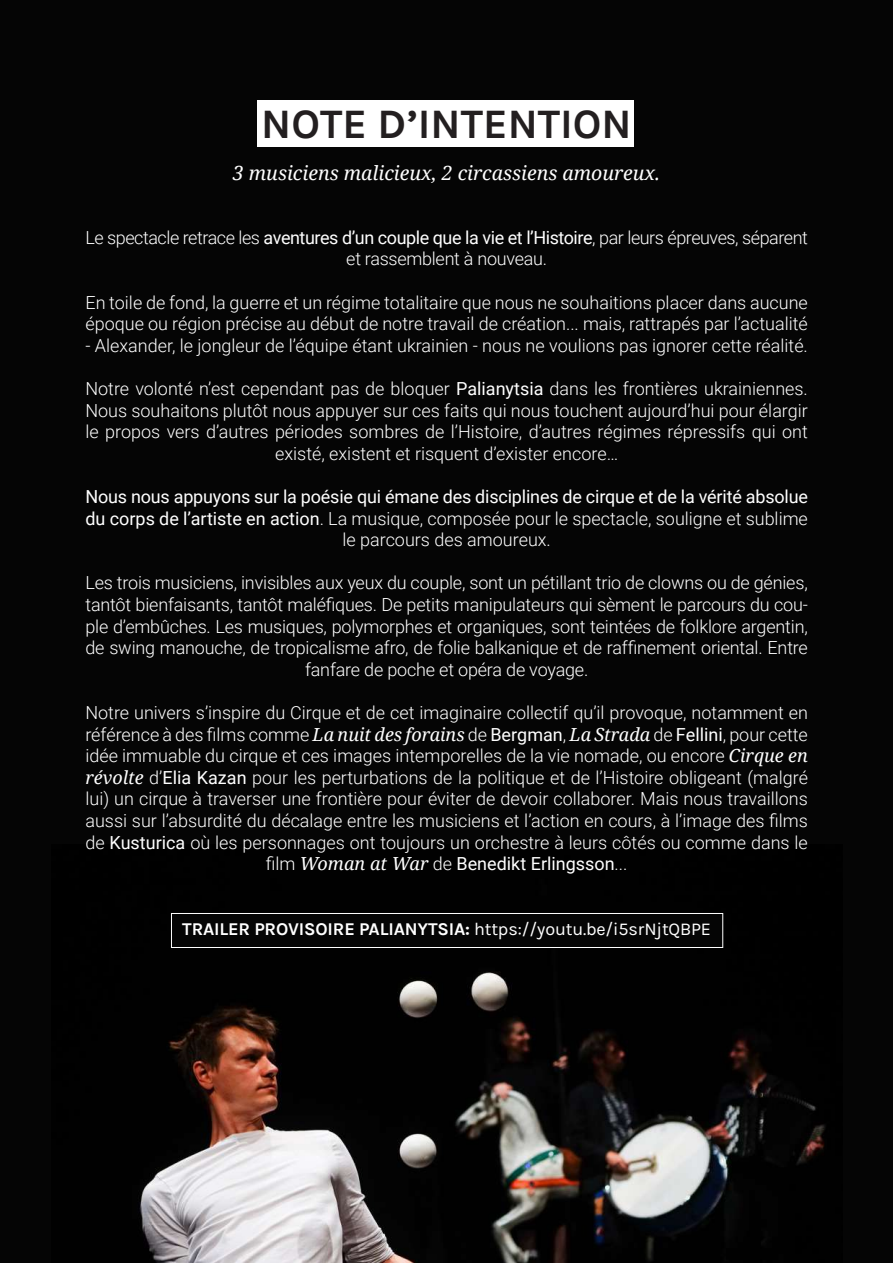
<style>
.page{position:relative;width:893px;height:1263px;background:#050505}
.page>*{position:absolute;margin:0;border:0;box-sizing:border-box;transform-origin:0 0}
.t1{font:700 42px "Karla";color:#231f20}
.t2{font:italic 19.5px "Noto Serif";color:#fff}
.t3{font:300 18px/21.6px "Roboto";color:#fff;text-align:center}
.t4{font:18px/21.6px "Roboto";letter-spacing:-.01em;color:#fff;text-align:center}
.t5{font:300 18px/21.6px "Roboto";letter-spacing:-.025em;color:#fff;text-align:center}
.t6{font:700 18px "Karla";letter-spacing:-.01em;color:#fff}
.s1{font-weight:400}
.s2{font-weight:300}
.s3{font-family:"Noto Serif";font-weight:400;font-style:italic}
</style>
<div class="page">
<img style="left:139px;top:913px;width:686px;height:350px">
<div style="left:257px;top:100px;width:377px;height:47px;background:#fff"></div>
<div style="left:171px;top:913px;width:552px;height:35px;background:#050505;border:1px solid #fff"></div>
<h1 class="t1" style="left:261px;top:100px;width:372px">NOTE D’INTENTION</h1>
<p class="t2" style="left:233px;top:159px;width:429px">3 musiciens malicieux, 2 circassiens amoureux.</p>
<p class="t5" style="left:85px;top:226px;width:724px">Le spectacle retrace les <span class="s1">aventures d’un couple que la vie et l’Histoire</span>, par leurs épreuves, séparent et rassemblent à nouveau.</p>
<p class="t3" style="left:85px;top:291px;width:724px;text-align:left">En toile de fond, la guerre et un régime totalitaire que nous ne souhaitions placer dans aucune époque ou région précise au début de notre travail de création... mais, rattrapés par l’actualité</p>
<p class="t3" style="left:85px;top:334px;width:724px">- Alexander, le jongleur de l’équipe étant ukrainien - nous ne voulions pas ignorer cette réalité.</p>
<p class="t3" style="left:85px;top:377px;width:724px">Notre volonté n’est cependant pas de bloquer <span class="s1">Palianytsia</span> dans les frontières ukrainiennes.<br>Nous souhaitons plutôt nous appuyer sur ces faits qui nous touchent aujourd’hui pour élargir le propos vers d’autres périodes sombres de l’Histoire, d’autres régimes répressifs qui ont existé, existent et risquent d’exister encore…</p>
<p class="t4" style="left:85px;top:485px;width:724px">Nous nous appuyons sur la poésie qui émane des disciplines de cirque et de la vérité absolue du corps de l’artiste en action<span class="s2">. La musique, composée pour le spectacle, souligne et sublime le parcours des amoureux.</span></p>
<p class="t3" style="left:85px;top:571px;width:724px">Les trois musiciens, invisibles aux yeux du couple, sont un pétillant trio de clowns ou de génies, tantôt bienfaisants, tantôt maléfiques. De petits manipulateurs qui sèment le parcours du cou&shy;ple d’embûches. Les musiques, polymorphes et organiques, sont teintées de folklore argentin, de swing manouche, de tropicalisme afro, de folie balkanique et de raffinement oriental. Entre fanfare de poche et opéra de voyage.</p>
<p class="t3" style="left:85px;top:701px;width:724px">Notre univers s’inspire du Cirque et de cet imaginaire collectif qu’il provoque, notamment en référence à des films comme <span class="s3">La nuit des forains</span> de <span class="s1">Bergman</span>, <span class="s3">La Strada</span> de <span class="s1">Fellini</span>, pour cette idée immuable du cirque et ces images intemporelles de la vie nomade, ou encore <span class="s3">Cirque en révolte</span> d’<span class="s1">Elia Kazan</span> pour les perturbations de la politique et de l’Histoire obligeant (malgré lui) un cirque à traverser une frontière pour éviter de devoir collaborer. Mais nous travaillons aussi sur l’absurdité du décalage entre les musiciens et l’action en cours, à l’image des films de <span class="s1">Kusturica</span> où les personnages ont toujours un orchestre à leurs côtés ou comme dans le film <span class="s3">Woman at War</span> de <span class="s1">Benedikt Erlingsson</span>...</p>
<p class="t6" style="left:182px;top:918px;width:530px">TRAILER PROVISOIRE PALIANYTSIA: <span class="s1">https://youtu.be/i5srNjtQBPE</span></p>
</div>
